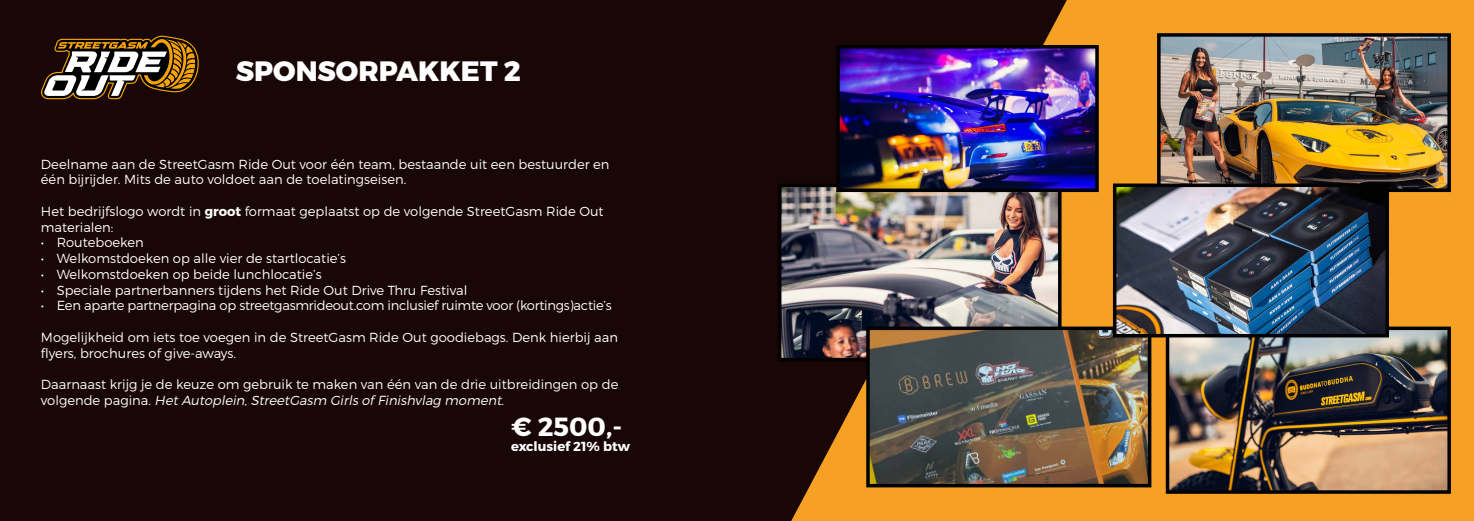
<style>
.page{position:relative;width:1474px;height:521px;background:#fff}
.page>*{position:absolute;margin:0;border:0;box-sizing:border-box;transform-origin:0 0}
.t1{font:800 28px "Montserrat";color:#fff}
.t2{font:700 26.25px "Montserrat";color:#fff}
.t3{font:300 13.12px/15.8px "Montserrat";color:#fff}
.t4{font:300 13.12px "Montserrat";letter-spacing:-.02em;color:#fff}
.t5{font:700 13.12px "Montserrat";color:#fff}
.s1{font-weight:700}
.s2{font-style:italic}
</style>
<div class="page">
<div style="left:778px;top:0;width:695px;height:521px;background:#f6a124"></div>
<div style="left:0;top:0;width:1066px;height:521px;background:#190606"></div>
<svg style="left:41px;top:36px;width:158px;height:63px"></svg>
<img style="left:1162px;top:38px;width:283px;height:149px">
<div style="left:1157px;top:33px;width:293px;height:159px;border:4px solid #020203"></div>
<img style="left:1170px;top:331px;width:275px;height:158px">
<div style="left:1165px;top:326px;width:285px;height:168px;border:4px solid #020203"></div>
<img style="left:783px;top:189px;width:273px;height:167px">
<div style="left:778px;top:184px;width:283px;height:177px;border:4px solid #020203"></div>
<img style="left:871px;top:331px;width:275px;height:151px">
<div style="left:866px;top:326px;width:285px;height:161px;border:4px solid #020203"></div>
<img style="left:1117px;top:188px;width:266px;height:144px">
<div style="left:1112px;top:183px;width:276px;height:154px;border:4px solid #020203"></div>
<img style="left:841px;top:50px;width:252px;height:137px">
<div style="left:836px;top:45px;width:262px;height:147px;border:4px solid #020203"></div>
<h1 class="t1" style="left:236px;top:54px;width:286px">SPONSORPAKKET 2</h1>
<p class="t3" style="left:41px;top:156px;width:570px">Deelname aan de StreetGasm Ride Out voor één team, bestaande uit een bestuurder en één bijrijder. Mits de auto voldoet aan de toelatingseisen.</p>
<p class="t3" style="left:41px;top:203px;width:564px">Het bedrijfslogo wordt in <span class="s1">groot</span> formaat geplaatst op de volgende StreetGasm Ride Out materialen:</p>
<p class="t3" style="left:41px;top:235px;width:104px">• Routeboeken</p>
<p class="t3" style="left:41px;top:250px;width:307px">• Welkomstdoeken op alle vier de startlocatie’s</p>
<p class="t3" style="left:41px;top:266px;width:282px">• Welkomstdoeken op beide lunchlocatie’s</p>
<p class="t3" style="left:41px;top:282px;width:428px">• Speciale partnerbanners tijdens het Ride Out Drive Thru Festival</p>
<p class="t4" style="left:41px;top:298px;width:572px">• Een aparte partnerpagina op streetgasmrideout.com inclusief ruimte voor (kortings)actie’s</p>
<p class="t3" style="left:41px;top:329px;width:578px">Mogelijkheid om iets toe voegen in de StreetGasm Ride Out goodiebags. Denk hierbij aan flyers, brochures of give-aways.</p>
<p class="t3" style="left:41px;top:376px;width:579px">Daarnaast krijg je de keuze om gebruik te maken van één van de drie uitbreidingen op de vo l g e n d e p a g i n a . <span class="s2">Het Autoplein, StreetGasm Girls of Finishvlag moment</span>.</p>
<h2 class="t2" style="left:511px;top:410px;width:113px">€ 2500,-</h2>
<p class="t5" style="left:511px;top:438px;width:120px">exclusief 21% btw</p>
</div>
